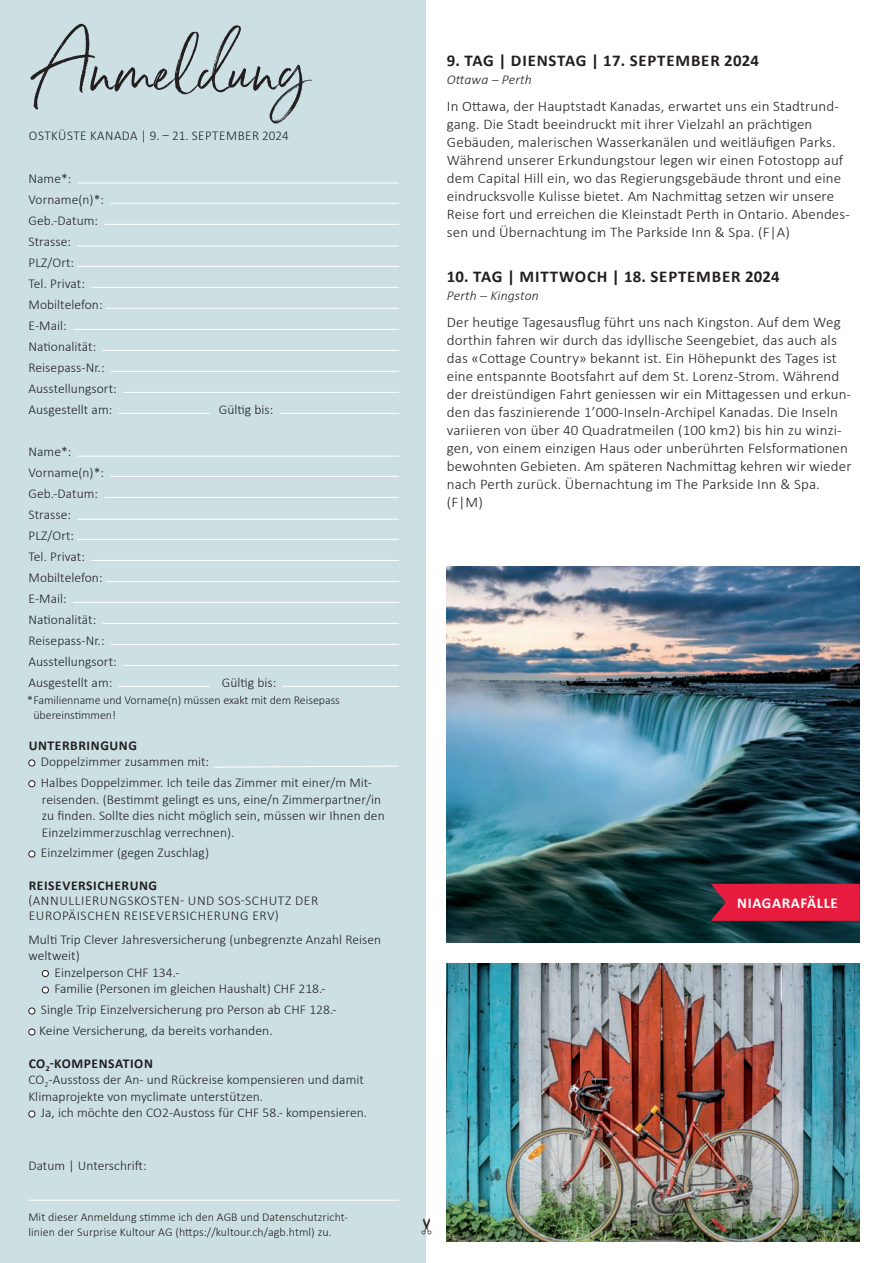
<style>
.page{position:relative;width:881px;height:1263px;background:#fff}
.page>*{position:absolute;margin:0;border:0;box-sizing:border-box;transform-origin:0 0}
.t1{font:78px "Serendipity";color:#231f20}
.t2{font:700 16.5px "Calibri";letter-spacing:.05em;color:#231f20}
.t3{font:700 15px "Calibri";letter-spacing:.04em;color:#fff}
.t4{font:300 14.7px/18px "Calibri";letter-spacing:.01em;color:#231f20}
.t5{font:300 13.5px/21px "Calibri";letter-spacing:.005em;color:#231f20}
.t6{font:300 13.5px/15px "Calibri";letter-spacing:.045em;color:#231f20}
.t7{font:300 13.5px "Calibri";letter-spacing:.04em;color:#231f20}
.t8{font:700 13.5px "Calibri";letter-spacing:.045em;color:#231f20}
.t9{font:italic 300 13.5px "Calibri";letter-spacing:.01em;color:#231f20}
.t10{font:300 12px/15px "Calibri";color:#231f20}
.s1{font-weight:700}
</style>
<div class="page">
<div style="left:0;top:0;width:425px;height:1263px;background:#cce0e3"></div>
<img style="left:446px;top:963px;width:413px;height:279px">
<img style="left:446px;top:567px;width:413px;height:375px">
<svg style="left:710px;top:884px;width:149px;height:37px;background:#d91c3c"></svg>
<hr style="left:28px;top:1200px;width:371px;height:1px;background:#fff">
<svg style="left:29px;top:760px;width:6px;height:6px"></svg>
<div style="left:28px;top:759px;width:7px;height:7px;border:1px solid #231f20;border-radius:50%"></div>
<svg style="left:29px;top:781px;width:6px;height:6px"></svg>
<div style="left:28px;top:780px;width:7px;height:7px;border:1px solid #231f20;border-radius:50%"></div>
<svg style="left:29px;top:851px;width:6px;height:6px"></svg>
<div style="left:28px;top:850px;width:7px;height:7px;border:1px solid #231f20;border-radius:50%"></div>
<svg style="left:42px;top:970px;width:6px;height:6px"></svg>
<div style="left:42px;top:970px;width:7px;height:7px;border:1px solid #231f20;border-radius:50%"></div>
<svg style="left:42px;top:987px;width:6px;height:6px"></svg>
<div style="left:42px;top:986px;width:7px;height:7px;border:1px solid #231f20;border-radius:50%"></div>
<svg style="left:29px;top:1008px;width:6px;height:6px"></svg>
<div style="left:28px;top:1007px;width:7px;height:7px;border:1px solid #231f20;border-radius:50%"></div>
<svg style="left:29px;top:1029px;width:6px;height:6px"></svg>
<div style="left:28px;top:1028px;width:7px;height:7px;border:1px solid #231f20;border-radius:50%"></div>
<svg style="left:29px;top:1111px;width:6px;height:6px"></svg>
<div style="left:28px;top:1110px;width:7px;height:7px;border:1px solid #231f20;border-radius:50%"></div>
<svg style="left:213px;top:765px;width:186px;height:3px"></svg>
<hr style="left:78px;top:183px;width:321px;height:1px;background:#fff">
<hr style="left:110px;top:203px;width:289px;height:1px;background:#fff">
<hr style="left:104px;top:224px;width:295px;height:1px;background:#fff">
<hr style="left:77px;top:246px;width:322px;height:1px;background:#fff">
<hr style="left:77px;top:266px;width:322px;height:1px;background:#fff">
<hr style="left:91px;top:287px;width:308px;height:1px;background:#fff">
<hr style="left:106px;top:308px;width:293px;height:1px;background:#fff">
<hr style="left:73px;top:329px;width:326px;height:1px;background:#fff">
<hr style="left:103px;top:350px;width:296px;height:1px;background:#fff">
<hr style="left:111px;top:371px;width:288px;height:1px;background:#fff">
<hr style="left:123px;top:392px;width:276px;height:1px;background:#fff">
<hr style="left:119px;top:413px;width:90px;height:1px;background:#fff">
<hr style="left:279px;top:413px;width:120px;height:1px;background:#fff">
<hr style="left:78px;top:456px;width:321px;height:1px;background:#fff">
<hr style="left:110px;top:476px;width:289px;height:1px;background:#fff">
<hr style="left:104px;top:497px;width:295px;height:1px;background:#fff">
<hr style="left:77px;top:519px;width:322px;height:1px;background:#fff">
<hr style="left:77px;top:539px;width:322px;height:1px;background:#fff">
<hr style="left:91px;top:560px;width:308px;height:1px;background:#fff">
<hr style="left:106px;top:581px;width:293px;height:1px;background:#fff">
<hr style="left:73px;top:602px;width:326px;height:1px;background:#fff">
<hr style="left:103px;top:623px;width:296px;height:1px;background:#fff">
<hr style="left:111px;top:644px;width:288px;height:1px;background:#fff">
<hr style="left:123px;top:665px;width:276px;height:1px;background:#fff">
<hr style="left:119px;top:686px;width:90px;height:1px;background:#fff">
<hr style="left:283px;top:686px;width:116px;height:1px;background:#fff">
<svg style="left:425px;top:1218px;width:1px;height:17px"></svg>
<h1 class="t1" style="left:36px;top:20px;width:272px">Anmeldung</h1>
<p class="t7" style="left:29px;top:127px;width:261px">OSTKÜSTE KANADA | 9. – 21. SEPTEMBER 2024</p>
<p class="t5" style="left:29px;top:168px;width:90px">Name*:<br>Vorname(n)*:<br>Geb.-Datum:<br>Strasse:<br>PLZ/Ort:<br>Tel. Privat:<br>Mobiltelefon:<br>E-Mail:<br>Nationalität:<br>Reisepass-Nr.:<br>Ausstellungsort:<br>Ausgestellt am:</p>
<p class="t5" style="left:219px;top:399px;width:56px">Gültig bis:</p>
<p class="t5" style="left:29px;top:441px;width:90px">Name*:<br>Vorname(n)*:<br>Geb.-Datum:<br>Strasse:<br>PLZ/Ort:<br>Tel. Privat:<br>Mobiltelefon:<br>E-Mail:<br>Nationalität:<br>Reisepass-Nr.:<br>Ausstellungsort:<br>Ausgestellt am:</p>
<p class="t5" style="left:222px;top:672px;width:56px">Gültig bis:</p>
<p class="t10" style="left:33px;top:692px;width:308px;text-indent:-6px">*Familienname und Vorname(n) müssen exakt mit dem Reisepass übereinstimmen!</p>
<p class="t8" style="left:29px;top:737px;width:110px">UNTERBRINGUNG</p>
<p class="t5" style="left:41px;top:751px;width:332px">Doppelzimmer zusammen mit:<br>Halbes Doppelzimmer. Ich teile das Zimmer mit einer/m Mit-</p>
<p class="t5" style="left:42px;top:791px;width:344px;line-height:16.5px">reisenden. (Bestimmt gelingt es uns, eine/n Zimmerpartner/in zu finden. Sollte dies nicht möglich sein, müssen wir Ihnen den<br>Einzelzimmerzuschlag verrechnen).</p>
<p class="t5" style="left:41px;top:842px;width:170px">Einzelzimmer (gegen Zuschlag)</p>
<p class="t8" style="left:29px;top:877px;width:130px">REISEVERSICHERUNG</p>
<p class="t6" style="left:28px;top:893px;width:291px">(ANNULLIERUNGSKOSTEN- UND SOS-SCHUTZ DER<br>EUROPÄISCHEN REISEVERSICHERUNG ERV)</p>
<p class="t5" style="left:28px;top:929px;width:354px">Multi Trip Clever Jahresversicherung (unbegrenzte Anzahl Reisen</p>
<p class="t5" style="left:28px;top:945px;width:53px">weltweit)</p>
<p class="t5" style="left:54px;top:962px;width:127px">Einzelperson CHF 134.-</p>
<p class="t5" style="left:54px;top:978px;width:273px">Familie (Personen im gleichen Haushalt) CHF 218.-</p>
<p class="t5" style="left:39px;top:999px;width:299px">Single Trip Einzelversicherung pro Person ab CHF 128.-<br>Keine Versicherung, da bereits vorhanden.</p>
<p class="t5" style="left:28px;top:1055px;width:337px;line-height:16.5px"><span class="s1">CO</span><sub>2</sub><span class="s1">-KOMPENSATION<br></span>CO<sub>2</sub>-Ausstoss der An- und Rückreise kompensieren und damit<br>Klimaprojekte von myclimate unterstützen.</p>
<p class="t5" style="left:41px;top:1102px;width:328px">Ja, ich möchte den CO2-Austoss für CHF 58.- kompensieren.</p>
<p class="t5" style="left:28px;top:1155px;width:120px">Datum | Unterschrift:</p>
<p class="t10" style="left:28px;top:1209px;width:321px">Mit dieser Anmeldung stimme ich den AGB und Datenschutzricht&shy;linien der Surprise Kultour AG (https://kultour.ch/agb.html) zu.</p>
<p class="t2" style="left:446px;top:50px;width:313px">9. TAG | DIENSTAG | 17. SEPTEMBER 2024</p>
<p class="t9" style="left:446px;top:71px;width:86px">Ottawa – Perth</p>
<p class="t4" style="left:446px;top:97px;width:404px">In Ottawa, der Hauptstadt Kanadas, erwartet uns ein Stadtrund&shy;gang. Die Stadt beeindruckt mit ihrer Vielzahl an prächtigen Gebäuden, malerischen Wasserkanälen und weitläufigen Parks.<br>Während unserer Erkundungstour legen wir einen Fotostopp auf dem Capital Hill ein, wo das Regierungsgebäude thront und eine eindrucksvolle Kulisse bietet. Am Nachmittag setzen wir unsere Reise fort und erreichen die Kleinstadt Perth in Ontario. Abendes&shy;sen und Übernachtung im The Parkside Inn &amp; Spa. (F|A)</p>
<p class="t2" style="left:446px;top:266px;width:334px">10. TAG | MITTWOCH | 18. SEPTEMBER 2024</p>
<p class="t9" style="left:446px;top:287px;width:93px">Perth – Kingston</p>
<p class="t4" style="left:446px;top:313px;width:406px">Der heutige Tagesausflug führt uns nach Kingston. Auf dem Weg dorthin fahren wir durch das idyllische Seengebiet, das auch als das «Cottage Country» bekannt ist. Ein Höhepunkt des Tages ist eine entspannte Bootsfahrt auf dem St. Lorenz-Strom. Während der dreistündigen Fahrt geniessen wir ein Mittagessen und erkun&shy;den das faszinierende 1’000-Inseln-Archipel Kanadas. Die Inseln variieren von über 40 Quadratmeilen (100 km2) bis hin zu winzi&shy;gen, von einem einzigen Haus oder unberührten Felsformationen bewohnten Gebieten. Am späteren Nachmittag kehren wir wieder nach Perth zurück. Übernachtung im The Parkside Inn &amp; Spa. (F|M)</p>
<p class="t3" style="left:737px;top:893px;width:102px">NIAGARAFÄLLE</p>
</div>
